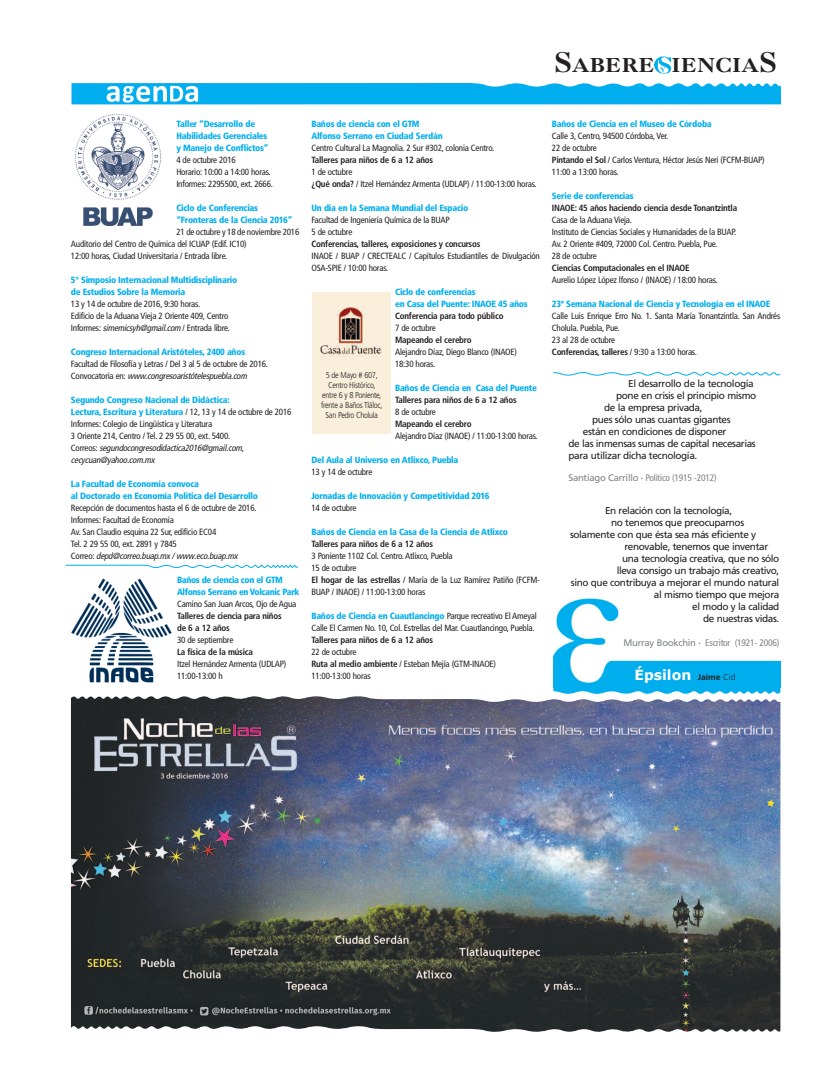
<style>
.page{position:relative;width:823px;height:1089px;background:#fff}
.page>*{position:absolute;margin:0;border:0;box-sizing:border-box;transform-origin:0 0}
.t1{font:27.2px "Caslon Three Roman SC";color:#231f20}
.t2{font:700 14px "Verdana";color:#fff}
.t3{font:10px "Frutiger";letter-spacing:-.04em;color:#231f20}
.t4{font:condensed 9.5px "Frutiger";letter-spacing:-.025em;color:#808285}
.t5{font:condensed 9px/12px "Frutiger";letter-spacing:-.025em;color:#231f20}
.t6{font:900 condensed 9px/12px "Frutiger";letter-spacing:-.025em;color:#00aeef}
.t7{font:700 condensed 9px/12px "Frutiger";letter-spacing:-.025em;color:#231f20}
.t8{font:300 condensed 8.5px/10px "Frutiger";letter-spacing:-.035em;color:#231f20;text-align:center}
.s1{font-style:italic}
.s2{font-weight:900;color:#00aeef}
.s3{font-weight:700}
.s4{font-stretch:normal}
.s5{font-weight:900}
.s6{font-family:"Frutiger";font-size:8.5px;color:#231f20}
.s7{font-family:"Frutiger";font-weight:300;font-size:8.5px;color:#231f20}
</style>
<div class="page">
<img style="left:71px;top:696px;width:708px;height:336px">
<svg style="left:71px;top:83px;width:709px;height:21px;background:#18b5f0"></svg>
<img style="left:654px;top:56px;width:18px;height:18px">
<img style="left:76px;top:115px;width:84px;height:110px">
<img style="left:71px;top:578px;width:101px;height:105px">
<svg style="left:65px;top:564px;width:233px;height:4px"></svg>
<img style="left:553px;top:598px;width:226px;height:86px">
<img style="left:553px;top:684px;width:226px;height:10px">
<svg style="left:553px;top:372px;width:226px;height:4px"></svg>
<img style="left:312px;top:292px;width:78px;height:141px">
<h1 class="t1" style="left:554px;top:52px;width:224px">Sabere ienciaS</h1>
<p class="t6" style="left:176px;top:119px;width:94px">Taller “Desarrollo de<br>Habilidades Gerenciales y Manejo de Conflictos”</p>
<p class="t5" style="left:176px;top:155px;width:98px">4 de octubre 2016<br>Horario: 10:00 a 14:00 horas.<br>Informes: 2295500, ext. 2666.</p>
<p class="t6" style="left:176px;top:203px;width:117px">Ciclo de Conferencias “Fronteras de la Ciencia 2016”</p>
<p class="t5" style="left:71px;top:227px;width:230px;text-indent:105px">21 de octubre y 18 de noviembre 2016<br>Auditorio del Centro de Química del ICUAP (Edif. IC10)<br>12:00 horas, Ciudad Universitaria / Entrada libre.</p>
<p class="t6" style="left:71px;top:275px;width:168px">5° Simposio Internacional Multidisciplinario de Estudios Sobre la Memoria</p>
<p class="t5" style="left:71px;top:299px;width:160px">13 y 14 de octubre de 2016, 9:30 horas.<br>Edificio de la Aduana Vieja 2 Oriente 409, Centro<br>Informes: <span class="s1">simemicsyh@gmail.com</span>/ Entrada libre.</p>
<p class="t6" style="left:71px;top:347px;width:176px">Congreso Internacional Aristóteles, 2400 años</p>
<p class="t5" style="left:71px;top:359px;width:198px">Facultad de Filosofía y Letras / Del 3 al 5 de octubre de 2016.<br>C o n v o c a t o r i a e n : <span class="s1">www.congresoaristótelespuebla.com</span></p>
<p class="t5" style="left:71px;top:395px;width:222px"><span class="s2">Segundo Congreso Nacional de Didáctica:<br>Lectura, Escritura y Literatura</span> / 12, 13 y 14 de octubre de 2016<br>Informes: Colegio de Lingüística y Literatura<br>3 Oriente 214, Centro / Tel. 2 29 55 00, ext. 5400.<br>C o r r e o s : <span class="s1">segundocongresodidactica2016@gmail.com</span>, <span class="s1">cecycuan@yahoo.com.mx</span></p>
<p class="t6" style="left:71px;top:479px;width:188px">La Facultad de Economía convoca<br>al Doctorado en Economía Política del Desarrollo</p>
<p class="t5" style="left:71px;top:503px;width:187px">Recepción de documentos hasta el 6 de octubre de 2016.<br>Informes: Facultad de Economía<br>Av. San Claudio esquina 22 Sur, edificio EC04<br>Tel. 2 29 55 00, ext. 2891 y 7845<br>C o r r e o : <span class="s1">depd@correo.buap.mx / www.eco.buap.mx</span></p>
<p class="t6" style="left:177px;top:575px;width:124px">Baños de ciencia con el GTM<br>Alfonso Serrano en Volcanic Park</p>
<p class="t5" style="left:177px;top:599px;width:121px">Camino San Juan Arcos, Ojo de Agua</p>
<p class="t7" style="left:177px;top:611px;width:106px">Talleres de ciencia para niños de 6 a 12 años</p>
<p class="t5" style="left:177px;top:635px;width:58px">30 de septiembre</p>
<p class="t7" style="left:177px;top:647px;width:77px">La física de la música</p>
<p class="t5" style="left:177px;top:659px;width:111px">Itzel Hernández Armenta (UDLAP)<br>11:00-13:00 h</p>
<p class="t6" style="left:311px;top:119px;width:133px">Baños de ciencia con el GTM<br>Alfonso Serrano en Ciudad Serdán</p>
<p class="t5" style="left:311px;top:143px;width:184px">Centro Cultural La Magnolia. 2 Sur #302, colonia Centro.</p>
<p class="t7" style="left:311px;top:155px;width:123px">Talleres para niños de 6 a 12 años</p>
<p class="t5" style="left:311px;top:167px;width:227px">1 de octubre<br><span class="s3">¿Qué onda?</span> / Itzel Hernández Armenta (UDLAP) / 11:00-13:00 horas.</p>
<p class="t6" style="left:311px;top:203px;width:158px">Un día en la Semana Mundial del Espacio</p>
<p class="t5" style="left:311px;top:215px;width:140px">Facultad de Ingeniería Química de la BUAP<br>5 de octubre</p>
<p class="t7" style="left:311px;top:239px;width:170px">Conferencias, talleres, exposiciones y concursos</p>
<p class="t5" style="left:311px;top:251px;width:230px">INAOE / BUAP / CRECTEALC / Capítulos Estudiantiles de Divulgación<br>OSA-SPIE / 10:00 horas.</p>
<p class="t6" style="left:395px;top:287px;width:134px">Ciclo de conferencias<br>en Casa del Puente: INAOE 45 años</p>
<p class="t7" style="left:395px;top:311px;width:110px">Conferencia para todo público</p>
<p class="t5" style="left:395px;top:323px;width:42px">7 de octubre</p>
<p class="t7" style="left:395px;top:335px;width:78px">Mapeando el cerebro</p>
<p class="t5" style="left:395px;top:347px;width:123px">Alejandro Díaz, Diego Blanco (INAOE)<br>18:30 horas.</p>
<p class="t6" style="left:395px;top:383px;width:143px">Baños de Ciencia en Casa del Puente</p>
<p class="t7" style="left:395px;top:395px;width:123px">Talleres para niños de 6 a 12 años</p>
<p class="t5" style="left:395px;top:407px;width:42px">8 de octubre</p>
<p class="t7" style="left:395px;top:419px;width:78px">Mapeando el cerebro</p>
<p class="t5" style="left:395px;top:431px;width:144px">Alejandro Díaz (INAOE) / 11:00-13:00 horas.</p>
<p class="t6" style="left:311px;top:455px;width:148px">Del Aula al Universo en Atlixco, Puebla</p>
<p class="t5" style="left:311px;top:467px;width:62px">13 y 14 de octubre</p>
<p class="t6" style="left:311px;top:491px;width:180px">Jornadas de Innovación y Competitividad 2016</p>
<p class="t5" style="left:311px;top:503px;width:46px">14 de octubre</p>
<p class="t6" style="left:311px;top:527px;width:198px">Baños de Ciencia en la Casa de la Ciencia de Atlixco</p>
<p class="t7" style="left:311px;top:539px;width:123px">Talleres para niños de 6 a 12 años</p>
<p class="t5" style="left:311px;top:551px;width:230px">3 Poniente 1102 Col. Centro.Atlixco, Puebla<br>15 de octubre<br><span class="s3">El hogar de las estrellas</span> / María de la Luz Ramírez Patiño (FCFM-BUAP / INAOE) / 11:00-13:00 horas</p>
<p class="t5" style="left:311px;top:611px;width:227px"><span class="s2">Baños de Ciencia en Cuautlancingo</span> Parque recreativo El Ameyal<br>Calle El Carmen No. 10, Col. Estrellas del Mar. Cuautlancingo, Puebla.</p>
<p class="t7" style="left:311px;top:635px;width:123px">Talleres para niños de 6 a 12 años</p>
<p class="t5" style="left:311px;top:647px;width:186px">22 de octubre<br><span class="s3">Ruta al medio ambiente</span> / Esteban Mejía (GTM-INAOE)<br>11:00-13:00 horas</p>
<p class="t8" style="left:321px;top:371px;width:63px">5 de Mayo # 607,<br>Centro Histórico, entre 6 y 8 Poniente, frente a Baños Tláloc,<br>San Pedro Cholula</p>
<p class="t6" style="left:551px;top:119px;width:161px">Baños de Ciencia en el Museo de Córdoba</p>
<p class="t5" style="left:551px;top:131px;width:214px">Calle 3, Centro, 94500 Córdoba,Ver.<br>22 de octubre<br><span class="s3">Pintando el Sol</span> / Carlos Ventura, Héctor Jesús Neri (FCFM-BUAP)<br>11:00 a 13:00 horas.</p>
<p class="t6" style="left:551px;top:191px;width:83px">Serie de conferencias</p>
<p class="t7" style="left:551px;top:203px;width:187px">INAOE: 45 años haciendo ciencia desde Tonantzintla</p>
<p class="t5" style="left:551px;top:215px;width:186px">Casa de la Aduana Vieja.<br>Instituto de Ciencias Sociales y Humanidades de la BUAP.<br>Av. 2 Oriente #409, 72000 Col. Centro. Puebla, Pue.<br>28 de octubre</p>
<p class="t7" style="left:551px;top:263px;width:139px">Ciencias Computacionales en el INAOE</p>
<p class="t5" style="left:551px;top:275px;width:167px">Aurelio López López lfonso / (INAOE) / 18:00 horas.</p>
<p class="t6" style="left:551px;top:299px;width:220px">23ª Semana Nacional de Ciencia y Tecnología en el INAOE</p>
<p class="t5" style="left:551px;top:311px;width:230px">Calle Luis Enrique Erro No. 1. Santa María Tonantzintla. San Andrés Cholula. Puebla, Pue.<br>23 al 28 de octubre<br><span class="s3">Conferencias, talleres</span> / 9:30 a 13:00 horas.</p>
<p class="t3" style="left:627px;top:380px;width:127px">El desarrollo de la tecnología</p>
<p class="t3" style="left:615px;top:392px;width:142px">pone en crisis el principio mismo</p>
<p class="t3" style="left:603px;top:404px;width:100px">de la empresa privada,</p>
<p class="t3" style="left:591px;top:416px;width:140px">pues sólo unas cuantas gigantes</p>
<p class="t3" style="left:582px;top:428px;width:145px">están en condiciones de disponer</p>
<p class="t3" style="left:568px;top:440px;width:189px">de las inmensas sumas de capital necesarias</p>
<p class="t3" style="left:568px;top:452px;width:130px">para utilizar dicha tecnología.</p>
<p class="t4" style="left:568px;top:474px;width:150px"><span class="s4">Santiago Carrillo</span> <span class="s5">·</span> Político (1915 -2012)</p>
<p class="t3" style="left:604px;top:507px;width:129px">En relación con la tecnología,</p>
<p class="t3" style="left:610px;top:519px;width:134px">no tenemos que preocuparnos</p>
<p class="t3" style="left:569px;top:531px;width:188px">solamente con que ésta sea más eficiente y</p>
<p class="t3" style="left:624px;top:543px;width:145px">renovable, tenemos que inventar</p>
<p class="t3" style="left:621px;top:555px;width:159px">una tecnología creativa, que no sólo</p>
<p class="t3" style="left:616px;top:567px;width:164px">lleva consigo un trabajo más creativo,</p>
<p class="t3" style="left:570px;top:579px;width:210px">sino que contribuya a mejorar el mundo natural</p>
<p class="t3" style="left:653px;top:591px;width:127px">al mismo tiempo que mejora</p>
<p class="t3" style="left:691px;top:603px;width:89px">el modo y la calidad</p>
<p class="t3" style="left:702px;top:615px;width:78px">de nuestras vidas.</p>
<p class="t4" style="left:623px;top:639px;width:157px"><span class="s4">Murray Bookchin</span> <span class="s5">·</span> Escritor (1921- 2006)</p>
<h2 class="t2" style="left:634px;top:666px;width:102px">Épsilon <span class="s6">Jaime</span> <span class="s7">Cid</span></h2>
</div>
